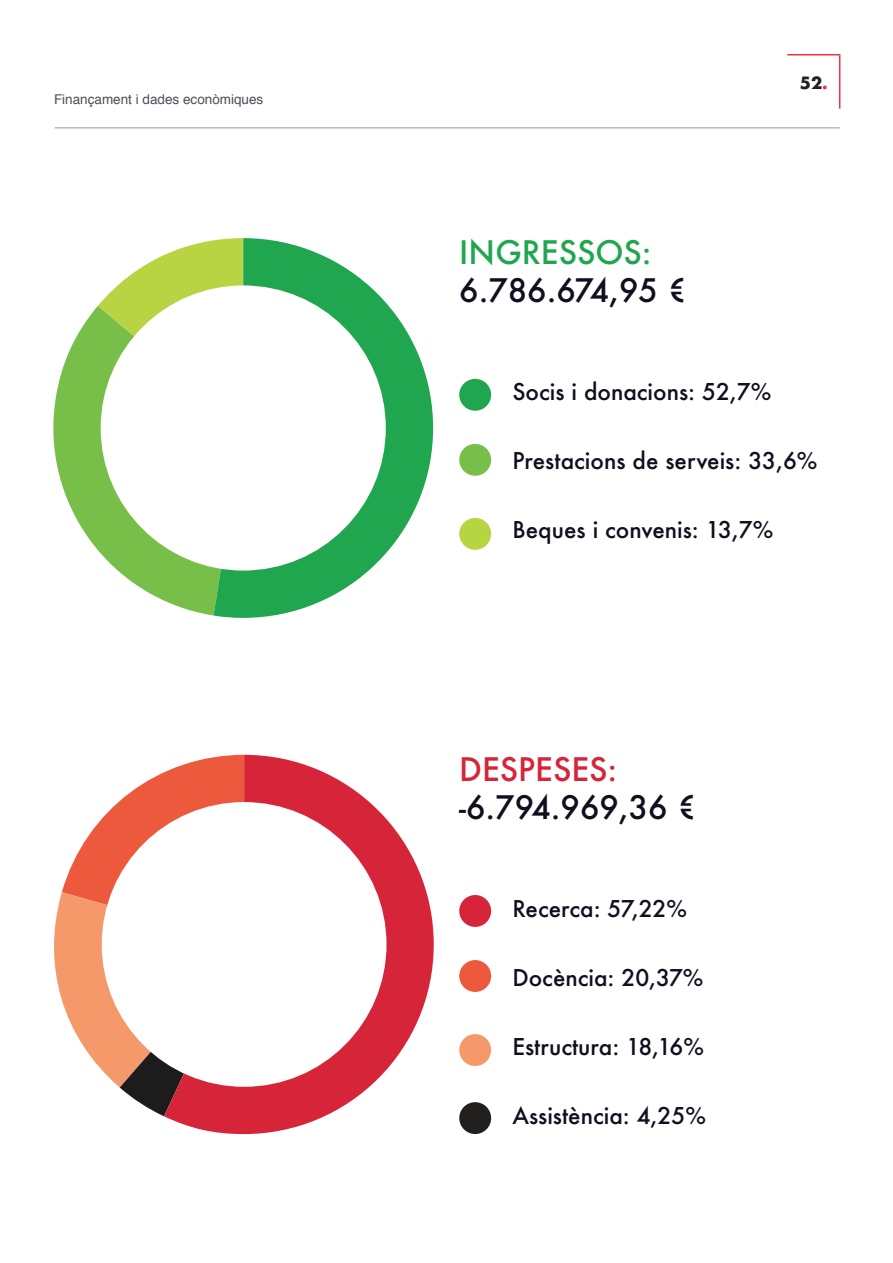
<style>
.page{position:relative;width:893px;height:1263px;background:#fff}
.page>*{position:absolute;margin:0;border:0;box-sizing:border-box;transform-origin:0 0}
.t1{font:500 31.5px "Futura";color:#140d1e}
.t2{font:500 31.5px "Futura";color:#1fa64f}
.t3{font:500 31.5px "Futura";color:#d62438}
.t4{font:500 22.5px "Futura";color:#140d1e}
.t5{font:700 16.5px "Futura";color:#221f1f}
.t6{font:13.5px "Helvetica";color:#514c59}
.s1{color:#e34}
</style>
<div class="page">
<hr style="left:839px;top:55px;width:1px;height:54px;background:#e34">
<hr style="left:787px;top:54px;width:53px;height:1px;background:#e34">
<div style="left:459px;top:379px;width:32px;height:32px;background:#1fa64f;border-radius:50%"></div>
<div style="left:459px;top:518px;width:32px;height:32px;background:#b7d441;border-radius:50%"></div>
<div style="left:459px;top:444px;width:32px;height:32px;background:#78bf4a;border-radius:50%"></div>
<svg style="left:54px;top:772px;width:110px;height:344px"></svg>
<svg style="left:164px;top:755px;width:270px;height:379px;fill:#d62438"></svg>
<div style="left:102px;top:802px;width:284px;height:285px;background:#fff;border-radius:50%"></div>
<div style="left:459px;top:895px;width:32px;height:32px;background:#d62438;border-radius:50%"></div>
<div style="left:459px;top:1102px;width:32px;height:32px;background:#221f1f;border-radius:50%"></div>
<div style="left:459px;top:1034px;width:32px;height:32px;background:#f5996b;border-radius:50%"></div>
<div style="left:459px;top:960px;width:32px;height:32px;background:#ed593d;border-radius:50%"></div>
<hr style="left:55px;top:128px;width:785px;height:1px;background:#939597">
<svg style="left:98px;top:240px;width:116px;height:66px"></svg>
<svg style="left:53px;top:306px;width:161px;height:309px;fill:#78bf4a"></svg>
<svg style="left:214px;top:238px;width:219px;height:380px;fill:#1fa64f"></svg>
<div style="left:101px;top:285px;width:285px;height:285px;background:#fff;border-radius:50%"></div>
<p class="t6" style="left:54px;top:94px;width:211px">Finançament i dades econòmiques</p>
<p class="t5" style="left:800px;top:72px;width:30px">52<span class="s1">.</span></p>
<h1 class="t2" style="left:459px;top:238px;width:194px">INGRESSOS:</h1>
<h1 class="t1" style="left:459px;top:276px;width:229px">6.786.674,95 €</h1>
<p class="t4" style="left:512px;top:382px;width:260px">Socis i donacions: 52,7%</p>
<p class="t4" style="left:512px;top:451px;width:307px">Prestacions de serveis: 33,6%</p>
<p class="t4" style="left:512px;top:520px;width:262px">Beques i convenis: 13,7%</p>
<h1 class="t3" style="left:459px;top:754px;width:160px">DESPESES:</h1>
<h1 class="t1" style="left:459px;top:792px;width:239px">-6.794.969,36 €</h1>
<p class="t4" style="left:512px;top:898px;width:176px">Recerca: 57,22%</p>
<p class="t4" style="left:512px;top:967px;width:193px">Docència: 20,37%</p>
<p class="t4" style="left:512px;top:1036px;width:193px">Estructura: 18,16%</p>
<p class="t4" style="left:512px;top:1105px;width:195px">Assistència: 4,25%</p>
</div>
